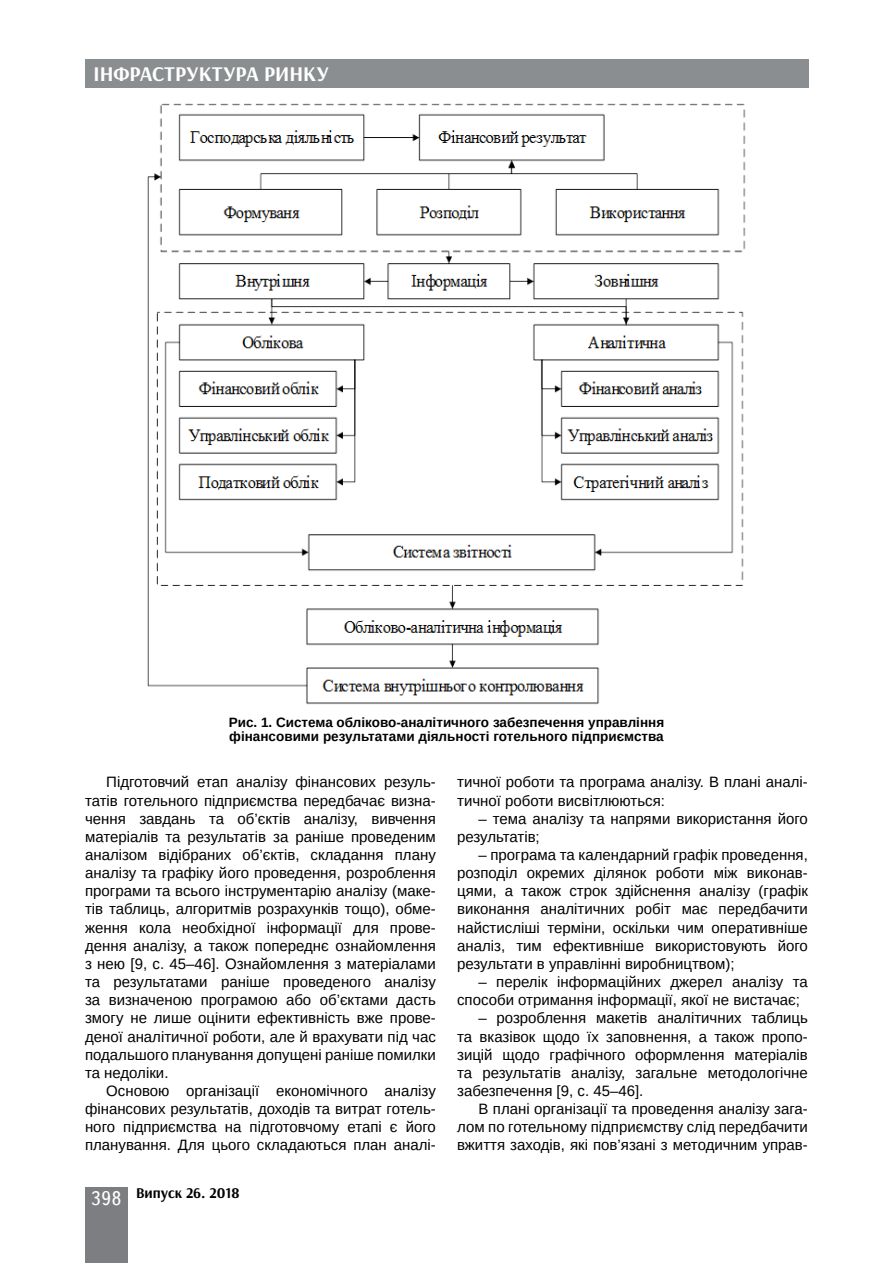
<style>
.page{position:relative;width:893px;height:1263px;background:#fff}
.page>*{position:absolute;margin:0;border:0;box-sizing:border-box;transform-origin:0 0}
.t1{font:700 21px "Arsenal";color:#fff}
.t2{font:15px/18.1px "Arimo";color:#000;text-align:justify}
.t3{font:700 15px "Arsenal";color:#000}
.t4{font:700 13.5px/13.5px "Arimo";color:#000}
.s1{font-family:"Ukrainian Text";font-weight:400;font-size:19.5px;color:#fff}
</style>
<div class="page">
<div style="left:85px;top:59px;width:723px;height:29px;background:#8b8e90"></div>
<div style="left:85px;top:1186px;width:43px;height:76px;background:#7d7e81"></div>
<img style="left:147px;top:103px;width:599px;height:601px">
<h1 class="t1" style="left:94px;top:61px;width:237px">ІНФРАСТРУКТУРА РИНКУ</h1>
<p class="t4" style="left:229px;top:716px;width:437px">Рис. 1. Система обліково-аналітичного забезпечення управління фінансовими результатами діяльності готельного підприємства</p>
<p class="t2" style="left:85px;top:773px;width:352px;text-indent:21px">Підготовчий етап аналізу фінансових резуль&shy;татів готельного підприємства передбачає визна&shy;чення завдань та об’єктів аналізу, вивчення матеріалів та результатів за раніше проведеним аналізом відібраних об’єктів, складання плану аналізу та графіку його проведення, розроблення програми та всього інструментарію аналізу (маке&shy;тів таблиць, алгоритмів розрахунків тощо), обме&shy;ження кола необхідної інформації для прове&shy;дення аналізу, а також попереднє ознайомлення з нею [9, с. 45–46]. Ознайомлення з матеріалами та результатами раніше проведеного аналізу за визначеною програмою або об’єктами дасть змогу не лише оцінити ефективність вже прове&shy;деної аналітичної роботи, але й врахувати під час подальшого планування допущені раніше помилки та недоліки.</p>
<p class="t2" style="left:85px;top:1082px;width:352px;text-indent:21px">Основою організації економічного аналізу фінансових результатів, доходів та витрат готель&shy;ного підприємства на підготовчому етапі є його планування. Для цього складаються план аналі-</p>
<p class="t3" style="left:91px;top:1183px;width:150px"><span class="s1">398</span> Випуск 26. 2018</p>
<p class="t2" style="left:457px;top:773px;width:352px">тичної роботи та програма аналізу. В плані аналі&shy;тичної роботи висвітлюються:</p>
<p class="t2" style="left:457px;top:809px;width:352px;text-indent:21px">– тема аналізу та напрями використання його результатів;</p>
<p class="t2" style="left:457px;top:846px;width:352px;text-indent:21px">– програма та календарний графік проведення, розподіл окремих ділянок роботи між виконав&shy;цями, а також строк здійснення аналізу (графік виконання аналітичних робіт має передбачити найстисліші терміни, оскільки чим оперативніше аналіз, тим ефективніше використовують його результати в управлінні виробництвом);</p>
<p class="t2" style="left:457px;top:973px;width:352px;text-indent:21px">– перелік інформаційних джерел аналізу та способи отримання інформації, якої не вистачає;</p>
<p class="t2" style="left:457px;top:1009px;width:352px;text-indent:21px">– розроблення макетів аналітичних таблиць та вказівок щодо їх заповнення, а також пропо&shy;зицій щодо графічного оформлення матеріалів та результатів аналізу, загальне методологічне забезпечення [9, с. 45–46].</p>
<p class="t2" style="left:457px;top:1100px;width:352px;text-indent:21px">В плані організації та проведення аналізу зага&shy;лом по готельному підприємству слід передбачити вжиття заходів, які пов’язані з методичним управ-</p>
</div>
